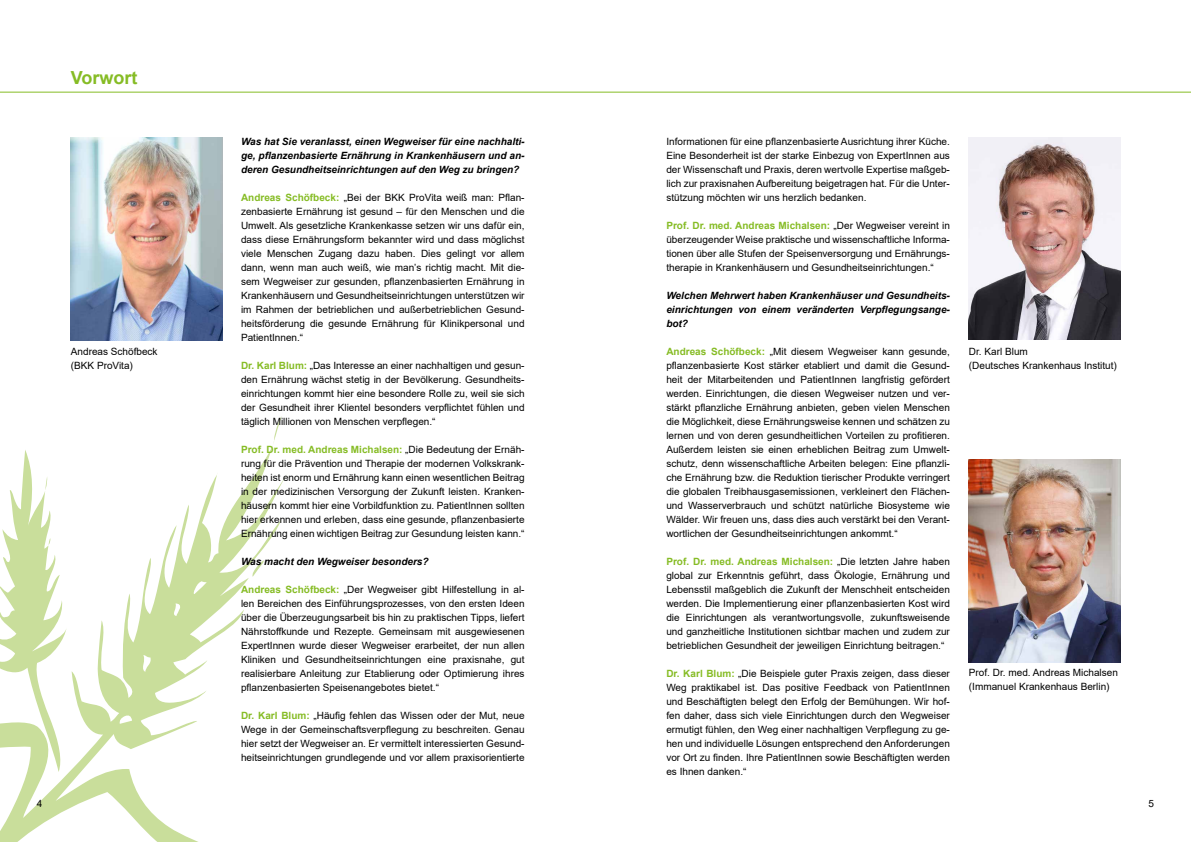
<style>
.page{position:relative;width:1191px;height:842px;background:#fff}
.page>*{position:absolute;margin:0;border:0;box-sizing:border-box;transform-origin:0 0}
.t1{font:700 18px "Arial";color:#86bc25}
.t2{font:10px/14px "Arial";color:#000;text-align:justify}
.t3{font:italic 700 10px/14px "Arial";color:#000;text-align:justify}
.s1{font-weight:700;color:#86bc25}
</style>
<div class="page">
<svg style="left:0;top:416px;width:287px;height:426px"></svg>
<hr style="left:0;top:92px;width:1191px;height:1px;background:#86bc25">
<img style="left:968px;top:137px;width:152px;height:203px">
<img style="left:968px;top:460px;width:152px;height:202px">
<img style="left:71px;top:138px;width:151px;height:202px">
<p class="t2" style="left:37px;top:796px;width:7px">4</p>
<h1 class="t1" style="left:71px;top:65px;width:68px">Vorwort</h1>
<p class="t2" style="left:666px;top:134px;width:285px">Informationen für eine pflanzenbasierte Ausrichtung ihrer Küche.<br>Eine Besonderheit ist der starke Einbezug von ExpertInnen aus der Wissenschaft und Praxis, deren wertvolle Expertise maßgeb&shy;lich zur praxisnahen Aufbereitung beigetragen hat. Für die Unter&shy;stützung möchten wir uns herzlich bedanken.</p>
<p class="t2" style="left:666px;top:218px;width:285px"><span class="s1">Prof. Dr. med. Andreas Michalsen:</span> „Der Wegweiser vereint in überzeugender Weise praktische und wissenschaftliche Informa&shy;tionen über alle Stufen der Speisenversorgung und Ernährungs&shy;therapie in Krankenhäusern und Gesundheitseinrichtungen.“</p>
<p class="t3" style="left:666px;top:289px;width:285px">Welchen Mehrwert haben Krankenhäuser und Gesundheits&shy;einrichtungen von einem veränderten Verpflegungsange&shy;bot?</p>
<p class="t2" style="left:666px;top:344px;width:285px"><span class="s1">Andreas Schöfbeck:</span> „Mit diesem Wegweiser kann gesunde, pflanzenbasierte Kost stärker etabliert und damit die Gesund&shy;heit der Mitarbeitenden und PatientInnen langfristig gefördert werden. Einrichtungen, die diesen Wegweiser nutzen und ver&shy;stärkt pflanzliche Ernährung anbieten, geben vielen Menschen die Möglichkeit, diese Ernährungsweise kennen und schätzen zu lernen und von deren gesundheitlichen Vorteilen zu profitieren.<br>Außerdem leisten sie einen erheblichen Beitrag zum Umwelt&shy;schutz, denn wissenschaftliche Arbeiten belegen: Eine pflanzli&shy;che Ernährung bzw. die Reduktion tierischer Produkte verringert die globalen Treibhausgasemissionen, verkleinert den Flächen&shy;und Wasserverbrauch und schützt natürliche Biosysteme wie Wälder. Wir freuen uns, dass dies auch verstärkt bei den Verant&shy;wortlichen der Gesundheitseinrichtungen ankommt.“</p>
<p class="t2" style="left:666px;top:554px;width:285px"><span class="s1">Prof. Dr. med. Andreas Michalsen:</span> „Die letzten Jahre haben global zur Erkenntnis geführt, dass Ökologie, Ernährung und Lebensstil maßgeblich die Zukunft der Menschheit entscheiden werden. Die Implementierung einer pflanzenbasierten Kost wird die Einrichtungen als verantwortungsvolle, zukunftsweisende und ganzheitliche Institutionen sichtbar machen und zudem zur betrieblichen Gesundheit der jeweiligen Einrichtung beitragen.“</p>
<p class="t2" style="left:666px;top:666px;width:285px"><span class="s1">Dr. Karl Blum:</span> „Die Beispiele guter Praxis zeigen, dass dieser Weg praktikabel ist. Das positive Feedback von PatientInnen und Beschäftigten belegt den Erfolg der Bemühungen. Wir hof&shy;fen daher, dass sich viele Einrichtungen durch den Wegweiser ermutigt fühlen, den Weg einer nachhaltigen Verpflegung zu ge&shy;hen und individuelle Lösungen entsprechend den Anforderungen vor Ort zu finden. Ihre PatientInnen sowie Beschäftigten werden es Ihnen danken.“</p>
<p class="t3" style="left:241px;top:135px;width:285px">Was hat Sie veranlasst, einen Wegweiser für eine nachhalti&shy;ge, pflanzenbasierte Ernährung in Krankenhäusern und an&shy;deren Gesundheitseinrichtungen auf den Weg zu bringen?</p>
<p class="t2" style="left:241px;top:190px;width:285px"><span class="s1">Andreas Schöfbeck:</span> „Bei der BKK ProVita weiß man: Pflan&shy;zenbasierte Ernährung ist gesund – für den Menschen und die Umwelt. Als gesetzliche Krankenkasse setzen wir uns dafür ein, dass diese Ernährungsform bekannter wird und dass möglichst viele Menschen Zugang dazu haben. Dies gelingt vor allem dann, wenn man auch weiß, wie man’s richtig macht. Mit die&shy;sem Wegweiser zur gesunden, pflanzenbasierten Ernährung in Krankenhäusern und Gesundheitseinrichtungen unterstützen wir im Rahmen der betrieblichen und außerbetrieblichen Gesund&shy;heitsförderung die gesunde Ernährung für Klinikpersonal und PatientInnen.“</p>
<p class="t2" style="left:241px;top:358px;width:285px"><span class="s1">Dr. Karl Blum:</span> „Das Interesse an einer nachhaltigen und gesun&shy;den Ernährung wächst stetig in der Bevölkerung. Gesundheits&shy;einrichtungen kommt hier eine besondere Rolle zu, weil sie sich der Gesundheit ihrer Klientel besonders verpflichtet fühlen und täglich Millionen von Menschen verpflegen.“</p>
<p class="t2" style="left:241px;top:442px;width:285px"><span class="s1">Prof. Dr. med. Andreas Michalsen:</span> „Die Bedeutung der Ernäh&shy;rung für die Prävention und Therapie der modernen Volkskrank&shy;heiten ist enorm und Ernährung kann einen wesentlichen Beitrag in der medizinischen Versorgung der Zukunft leisten. Kranken&shy;häusern kommt hier eine Vorbildfunktion zu. PatientInnen sollten hier erkennen und erleben, dass eine gesunde, pflanzenbasierte Ernährung einen wichtigen Beitrag zur Gesundung leisten kann.“</p>
<p class="t3" style="left:241px;top:555px;width:189px">Was macht den Wegweiser besonders?</p>
<p class="t2" style="left:241px;top:582px;width:285px"><span class="s1">Andreas Schöfbeck:</span> „Der Wegweiser gibt Hilfestellung in al&shy;len Bereichen des Einführungsprozesses, von den ersten Ideen über die Überzeugungsarbeit bis hin zu praktischen Tipps, liefert Nährstoffkunde und Rezepte. Gemeinsam mit ausgewiesenen ExpertInnen wurde dieser Wegweiser erarbeitet, der nun allen Kliniken und Gesundheitseinrichtungen eine praxisnahe, gut realisierbare Anleitung zur Etablierung oder Optimierung ihres pflanzenbasierten Speisenangebotes bietet.“</p>
<p class="t2" style="left:241px;top:708px;width:285px"><span class="s1">Dr. Karl Blum:</span> „Häufig fehlen das Wissen oder der Mut, neue Wege in der Gemeinschaftsverpflegung zu beschreiten. Genau hier setzt der Wegweiser an. Er vermittelt interessierten Gesund&shy;heitseinrichtungen grundlegende und vor allem praxisorientierte</p>
<p class="t2" style="left:71px;top:344px;width:88px">Andreas Schöfbeck (BKK ProVita)</p>
<p class="t2" style="left:969px;top:344px;width:149px">Dr. Karl Blum<br>(Deutsches Krankenhaus Institut)</p>
<p class="t2" style="left:969px;top:666px;width:150px">Prof. Dr. med. Andreas Michalsen (Immanuel Krankenhaus Berlin)</p>
<p class="t2" style="left:1148px;top:796px;width:7px">5</p>
</div>
